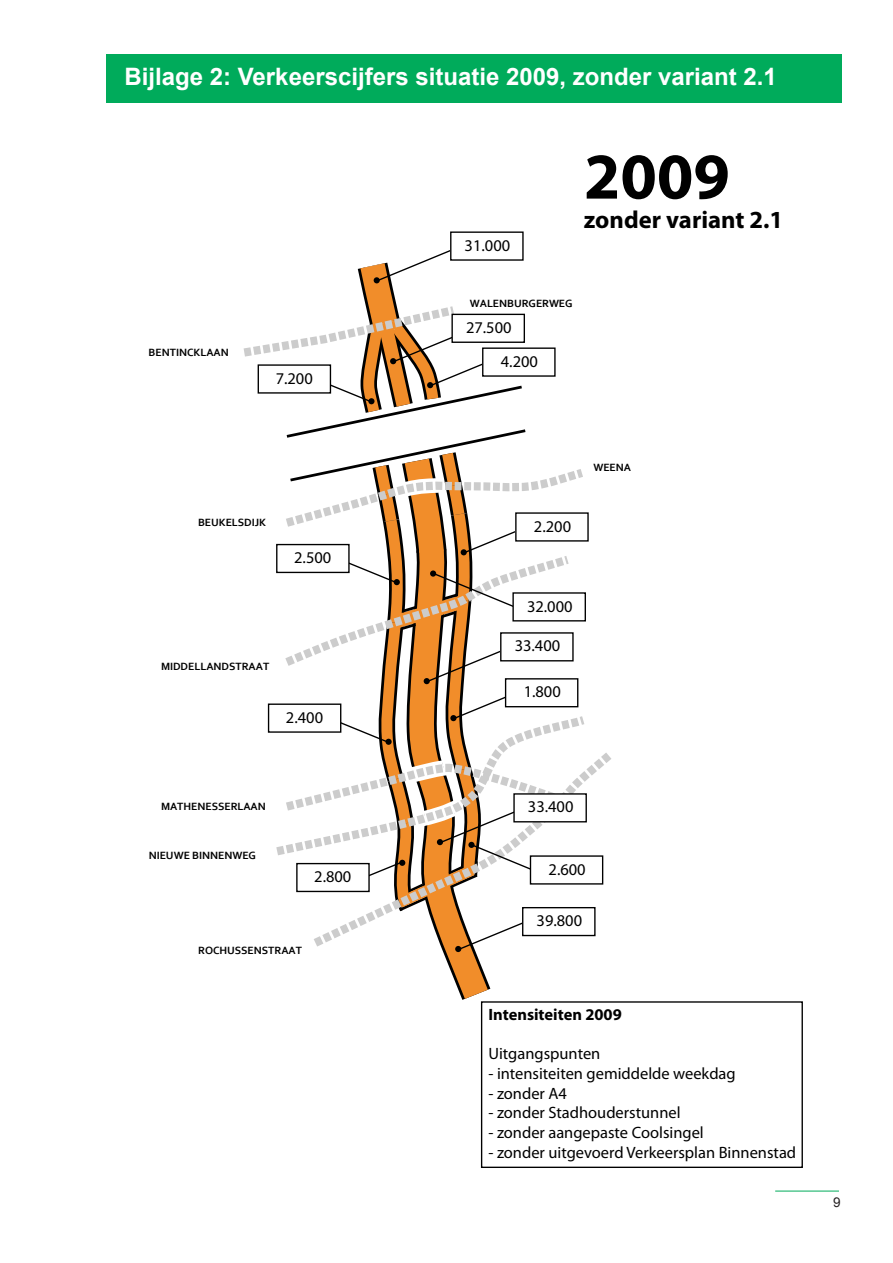
<style>
.page{position:relative;width:893px;height:1263px;background:#fff}
.page>*{position:absolute;margin:0;border:0;box-sizing:border-box;transform-origin:0 0}
.t1{font:700 65.7px "Myriad Pro";color:#000}
.t2{font:700 24.6px "Myriad Pro";color:#000}
.t3{font:700 24px "Arial";color:#fff}
.t4{font:16.5px "Myriad Pro";color:#000}
.t5{font:700 16.5px "Myriad Pro";color:#000}
.t6{font:13.5px "Arial";color:#231f20}
.t7{font:700 10.95px "Corbel";color:#000}
</style>
<div class="page">
<div style="left:106px;top:54px;width:736px;height:48px;background:#00ab5b"></div>
<svg style="left:444px;top:954px;width:47px;height:72px"></svg>
<div style="left:481px;top:1001px;width:322px;height:167px;border:1px solid #000"></div>
<div style="left:522px;top:907px;width:74px;height:29px;border:1px solid #000"></div>
<div style="left:530px;top:855px;width:73px;height:29px;border:1px solid #000"></div>
<svg style="left:243px;top:231px;width:349px;height:721px"></svg>
<hr style="left:775px;top:1191px;width:64px;height:1px;background:#00ab5b">
<p class="t3" style="left:125px;top:61px;width:654px">Bijlage 2: Verkeerscijfers situatie 2009, zonder variant 2.1</p>
<p class="t7" style="left:149px;top:346px;width:82px">BENTINCKLAAN</p>
<p class="t4" style="left:276px;top:368px;width:39px">7.200</p>
<p class="t7" style="left:198px;top:515px;width:70px">BEUKELSDIJK</p>
<p class="t4" style="left:294px;top:547px;width:39px">2.500</p>
<p class="t7" style="left:161px;top:660px;width:110px">MIDDELLANDSTRAAT</p>
<p class="t4" style="left:286px;top:707px;width:39px">2.400</p>
<p class="t7" style="left:161px;top:799px;width:106px">MATHENESSERLAAN</p>
<p class="t7" style="left:149px;top:848px;width:109px">NIEUWE BINNENWEG</p>
<p class="t4" style="left:314px;top:866px;width:39px">2.800</p>
<p class="t7" style="left:198px;top:944px;width:106px">ROCHUSSENSTRAAT</p>
<p class="t4" style="left:465px;top:235px;width:47px">31.000</p>
<p class="t1" style="left:584px;top:134px;width:147px">2009</p>
<p class="t2" style="left:584px;top:204px;width:201px">zonder variant 2.1</p>
<p class="t7" style="left:470px;top:297px;width:104px">WALENBURGERWEG</p>
<p class="t4" style="left:466px;top:317px;width:47px">27.500</p>
<p class="t4" style="left:501px;top:351px;width:39px">4.200</p>
<p class="t4" style="left:534px;top:516px;width:39px">2.200</p>
<p class="t7" style="left:593px;top:460px;width:39px">WEENA</p>
<p class="t4" style="left:527px;top:596px;width:47px">32.000</p>
<p class="t4" style="left:515px;top:636px;width:47px">33.400</p>
<p class="t4" style="left:524px;top:682px;width:39px">1.800</p>
<p class="t4" style="left:528px;top:797px;width:47px">33.400</p>
<p class="t4" style="left:549px;top:859px;width:39px">2.600</p>
<p class="t4" style="left:537px;top:910px;width:47px">39.800</p>
<p class="t5" style="left:488px;top:1003px;width:135px">Intensiteiten 2009</p>
<p class="t4" style="left:488px;top:1043px;width:113px">Uitgangspunten</p>
<p class="t4" style="left:488px;top:1063px;width:249px">- intensiteiten gemiddelde weekdag</p>
<p class="t4" style="left:488px;top:1083px;width:80px">- zonder A4</p>
<p class="t4" style="left:488px;top:1103px;width:194px">- zonder Stadhouderstunnel</p>
<p class="t4" style="left:488px;top:1122px;width:217px">- zonder aangepaste Coolsingel</p>
<p class="t4" style="left:488px;top:1142px;width:309px">- zonder uitgevoerd Verkeersplan Binnenstad</p>
<p class="t6" style="left:833px;top:1193px;width:9px">9</p>
</div>
